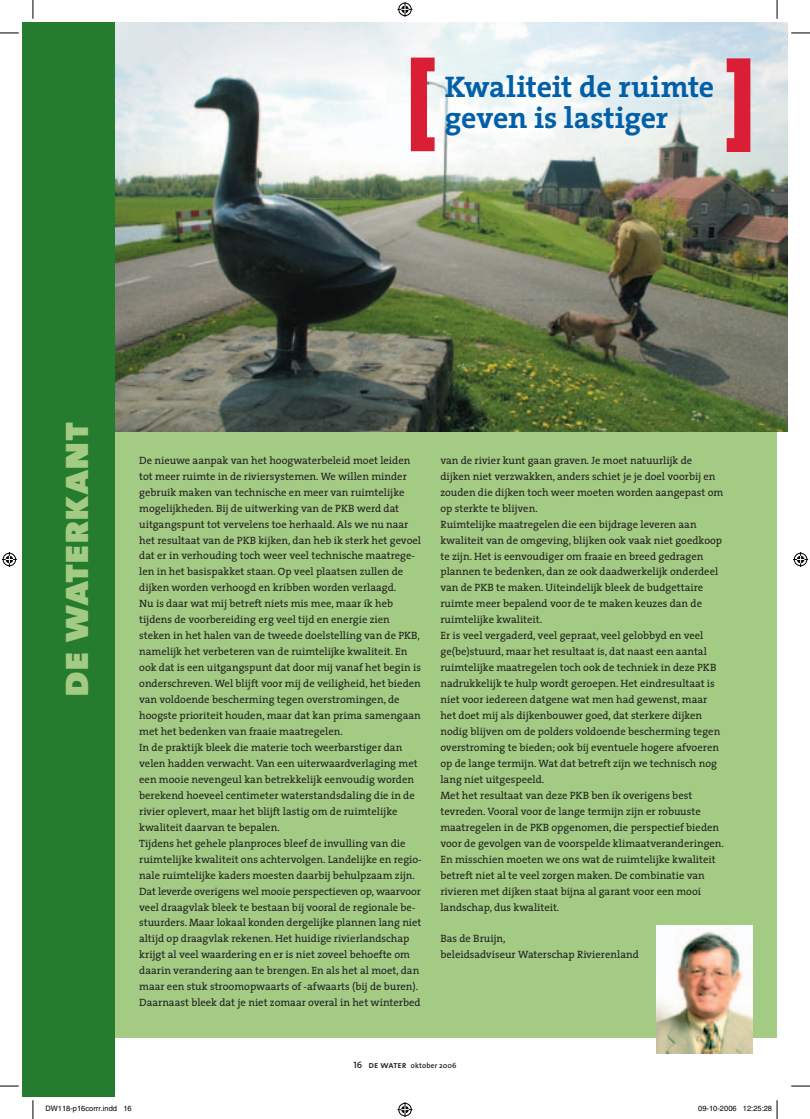
<style>
.page{position:relative;width:810px;height:1119px;background:#fff}
.page>*{position:absolute;margin:0;border:0;box-sizing:border-box;transform-origin:0 0}
.t1{font:900 93.75px "The Mix";color:#d91e36}
.t2{font:42.5px "The Mix Black Caps";color:#a4cb84}
.t3{font:700 30px/31.2px "The Serif";letter-spacing:-.01em;color:#015fa8}
.t4{font:10.62px/16px "The Serif";color:#231f20}
.t5{font:7.5px "Helvetica";color:#000}
.t6{font:600 7.5px "The Sans";letter-spacing:.02em;color:#231f20}
.s1{font-family:"The Sans Semi Bold Caps";font-weight:400;font-size:9.38px}
</style>
<div class="page">
<div style="left:33px;top:129px;width:744px;height:908px;background:#a4cb84"></div>
<img style="left:114px;top:23px;width:674px;height:409px">
<div style="left:22px;top:22px;width:92px;height:1074px;background:#257c2e"></div>
<img style="left:657px;top:925px;width:96px;height:128px">
<svg style="left:0;top:32px;width:19px;height:2px"></svg>
<svg style="left:791px;top:32px;width:19px;height:2px"></svg>
<svg style="left:0;top:1085px;width:19px;height:1px"></svg>
<svg style="left:791px;top:1085px;width:19px;height:1px"></svg>
<svg style="left:32px;top:0;width:2px;height:19px"></svg>
<svg style="left:32px;top:1100px;width:2px;height:18px"></svg>
<svg style="left:776px;top:0;width:2px;height:19px"></svg>
<svg style="left:397px;top:2px;width:15px;height:15px"></svg>
<svg style="left:397px;top:1102px;width:15px;height:14px"></svg>
<svg style="left:2px;top:552px;width:15px;height:15px"></svg>
<svg style="left:793px;top:552px;width:15px;height:15px"></svg>
<svg style="left:776px;top:1100px;width:2px;height:18px"></svg>
<h1 class="t1" style="left:406px;top:20px;width:33px">[</h1>
<h3 class="t3" style="left:445px;top:70px;width:271px">Kwaliteit de ruimte geven is lastiger</h3>
<h1 class="t1" style="left:724px;top:21px;width:33px">]</h1>
<h2 class="t2" style="left:38px;top:696px;width:276px;rotate:-90deg">de waterkant</h2>
<p class="t4" style="left:139px;top:452px;width:284px">De nieuwe aanpak van het hoogwaterbeleid moet leiden tot meer ruimte in de riviersystemen. We willen minder gebruik maken van technische en meer van ruimtelijke mogelijkheden. Bij de uitwerking van de PKB werd dat uitgangspunt tot vervelens toe herhaald. Als we nu naar het resultaat van de PKB kijken, dan heb ik sterk het gevoel dat er in verhouding toch weer veel technische maatrege&shy;len in het basispakket staan. Op veel plaatsen zullen de dijken worden verhoogd en kribben worden verlaagd.<br>Nu is daar wat mij betreft niets mis mee, maar ik heb tijdens de voorbereiding erg veel tijd en energie zien steken in het halen van de tweede doelstelling van de PKB, namelijk het verbeteren van de ruimtelijke kwaliteit. En ook dat is een uitgangspunt dat door mij vanaf het begin is onderschreven. Wel blijft voor mij de veiligheid, het bieden van voldoende bescherming tegen overstromingen, de hoogste prioriteit houden, maar dat kan prima samengaan met het bedenken van fraaie maatregelen.<br>In de praktijk bleek die materie toch weerbarstiger dan velen hadden verwacht. Van een uiterwaardverlaging met een mooie nevengeul kan betrekkelijk eenvoudig worden berekend hoeveel centimeter waterstandsdaling die in de rivier oplevert, maar het blijft lastig om de ruimtelijke kwaliteit daarvan te bepalen.<br>Tijdens het gehele planproces bleef de invulling van die ruimtelijke kwaliteit ons achtervolgen. Landelijke en regio&shy;nale ruimtelijke kaders moesten daarbij behulpzaam zijn.<br>Dat leverde overigens wel mooie perspectieven op, waarvoor veel draagvlak bleek te bestaan bij vooral de regionale be&shy;stuurders. Maar lokaal konden dergelijke plannen lang niet altijd op draagvlak rekenen. Het huidige rivierlandschap krijgt al veel waardering en er is niet zoveel behoefte om daarin verandering aan te brengen. En als het al moet, dan maar een stuk stroomopwaarts of -afwaarts (bij de buren).<br>Daarnaast bleek dat je niet zomaar overal in het winterbed</p>
<p class="t4" style="left:440px;top:452px;width:285px">van de rivier kunt gaan graven. Je moet natuurlijk de dijken niet verzwakken, anders schiet je je doel voorbij en zouden die dijken toch weer moeten worden aangepast om op sterkte te blijven.<br>Ruimtelijke maatregelen die een bijdrage leveren aan kwaliteit van de omgeving, blijken ook vaak niet goedkoop te zijn. Het is eenvoudiger om fraaie en breed gedragen plannen te bedenken, dan ze ook daadwerkelijk onderdeel van de PKB te maken. Uiteindelijk bleek de budgettaire ruimte meer bepalend voor de te maken keuzes dan de ruimtelijke kwaliteit.<br>Er is veel vergaderd, veel gepraat, veel gelobbyd en veel ge(be)stuurd, maar het resultaat is, dat naast een aantal ruimtelijke maatregelen toch ook de techniek in deze PKB nadrukkelijk te hulp wordt geroepen. Het eindresultaat is niet voor iedereen datgene wat men had gewenst, maar het doet mij als dijkenbouwer goed, dat sterkere dijken nodig blijven om de polders voldoende bescherming tegen overstroming te bieden; ook bij eventuele hogere afvoeren op de lange termijn. Wat dat betreft zijn we technisch nog lang niet uitgespeeld.<br>Met het resultaat van deze PKB ben ik overigens best tevreden. Vooral voor de lange termijn zijn er robuuste maatregelen in de PKB opgenomen, die perspectief bieden voor de gevolgen van de voorspelde klimaatveranderingen.<br>En misschien moeten we ons wat de ruimtelijke kwaliteit betreft niet al te veel zorgen maken. De combinatie van rivieren met dijken staat bijna al garant voor een mooi landschap, dus kwaliteit.</p>
<p class="t4" style="left:440px;top:930px;width:200px">Bas de Bruijn,<br>beleidsadviseur Waterschap Rivierenland</p>
<p class="t6" style="left:353px;top:1058px;width:105px"><span class="s1">16 de water</span> oktober 2006</p>
<p class="t5" style="left:45px;top:1104px;width:88px">DW118-p16corrr.indd 16</p>
<p class="t5" style="left:698px;top:1104px;width:75px">09-10-2006 12:25:28</p>
</div>
